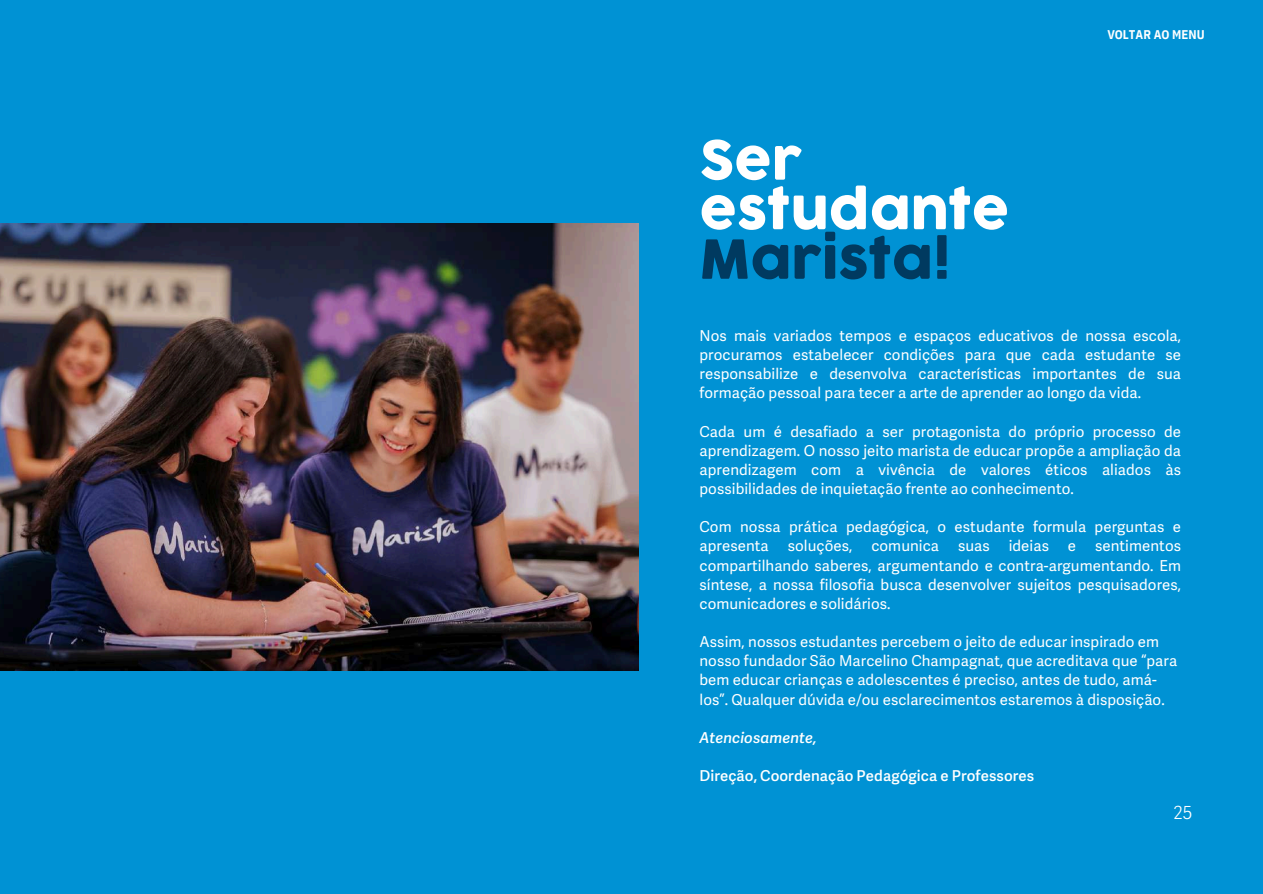
<style>
.page{position:relative;width:1263px;height:894px;background:#fff}
.page>*{position:absolute;margin:0;border:0;box-sizing:border-box;transform-origin:0 0}
.t1{font:52.95px/49.5px "Cocogoose";color:#fff}
.t2{font:52.95px "Cocogoose";color:#003a60}
.t3{font:300 18px "Adelle Sans";color:#fff}
.t4{font:15px/19.2px "Adelle Sans";letter-spacing:.005em;color:#fff;text-align:justify}
.t5{font:15px "Adelle Sans Sb";letter-spacing:.005em;color:#fff}
.t6{font:italic 15px "Adelle Sans Sb";letter-spacing:.005em;color:#fff}
.t7{font:700 12.6px "IBM Plex Sans Cond";color:#fff}
</style>
<div class="page">
<div style="left:0;top:0;width:1263px;height:893px;background:#0092d4"></div>
<img style="left:0;top:223px;width:638px;height:447px">
<h1 class="t1" style="left:699px;top:139px;width:311px">Ser estudante</h1>
<h1 class="t2" style="left:699px;top:226px;width:253px">Marista!</h1>
<p class="t7" style="left:1107px;top:26px;width:99px">VOLTAR AO MENU</p>
<p class="t4" style="left:699px;top:327px;width:483px">Nos mais variados tempos e espaços educativos de nossa escola, procuramos estabelecer condições para que cada estudante se responsabilize e desenvolva características importantes de sua formação pessoal para tecer a arte de aprender ao longo da vida.</p>
<p class="t4" style="left:699px;top:423px;width:483px">Cada um é desafiado a ser protagonista do próprio processo de aprendizagem. O nosso jeito marista de educar propõe a ampliação da aprendizagem com a vivência de valores éticos aliados às possibilidades de inquietação frente ao conhecimento.</p>
<p class="t4" style="left:699px;top:518px;width:483px">Com nossa prática pedagógica, o estudante formula perguntas e apresenta</p>
<p class="t4" style="left:788px;top:537px;width:66px">soluções,</p>
<p class="t4" style="left:871px;top:537px;width:69px">comunica</p>
<p class="t4" style="left:958px;top:537px;width:33px">suas</p>
<p class="t4" style="left:1009px;top:537px;width:42px">ideias</p>
<p class="t4" style="left:1068px;top:537px;width:10px">e</p>
<p class="t4" style="left:699px;top:537px;width:483px;text-indent:396px">sentimentos compartilhando saberes, argumentando e contra-argumentando. Em síntese, a nossa filosofia busca desenvolver sujeitos pesquisadores, comunicadores e solidários.</p>
<p class="t4" style="left:699px;top:633px;width:479px;text-align:left">Assim, nossos estudantes percebem o jeito de educar inspirado em nosso fundador São Marcelino Champagnat, que acreditava que “para bem educar crianças e adolescentes é preciso, antes de tudo, amá&shy;los”. Qualquer dúvida e/ou esclarecimentos estaremos à disposição.</p>
<p class="t6" style="left:699px;top:729px;width:119px">Atenciosamente,</p>
<p class="t5" style="left:699px;top:767px;width:336px">Direção, Coordenação Pedagógica e Professores</p>
<p class="t3" style="left:1174px;top:805px;width:20px">25</p>
</div>
